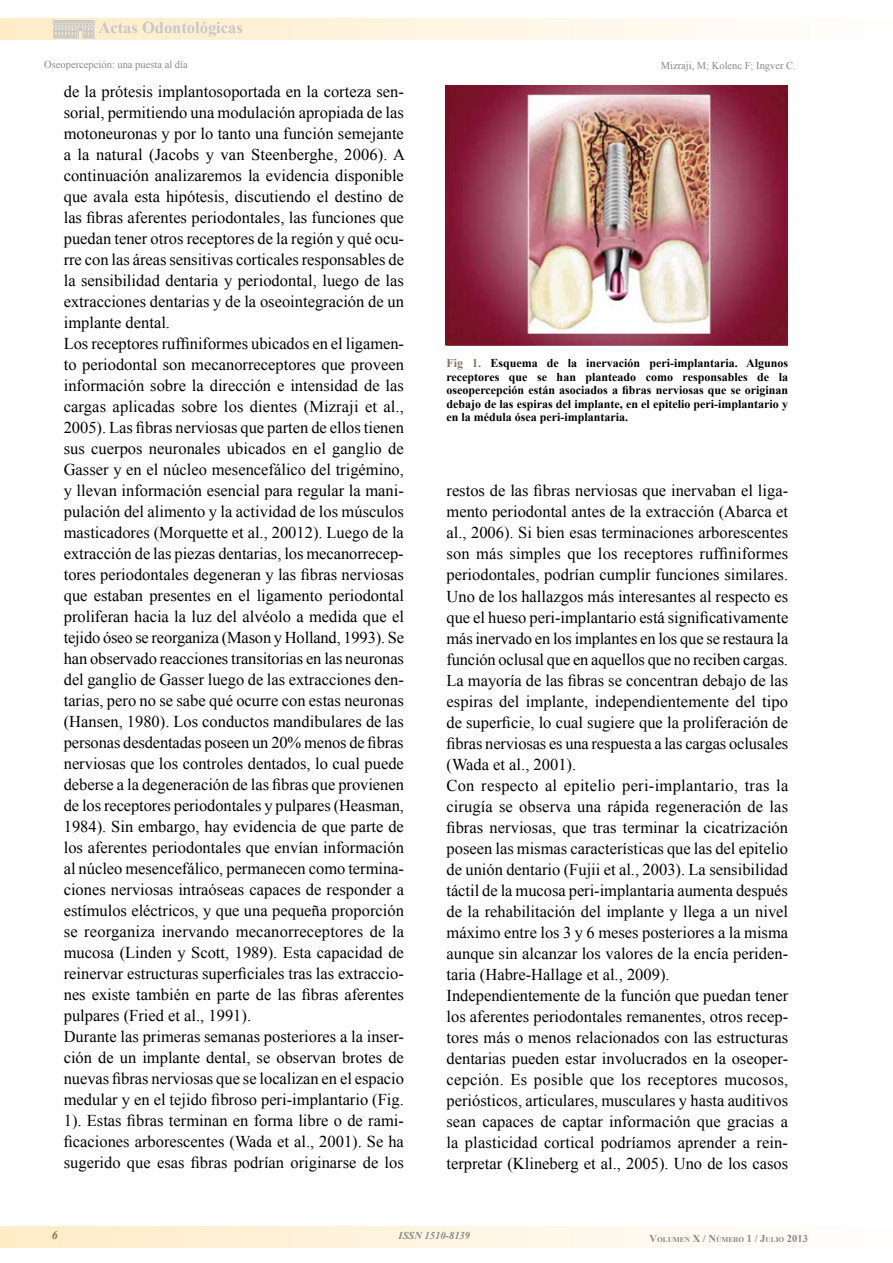
<style>
.page{position:relative;width:893px;height:1263px;background:#fff}
.page>*{position:absolute;margin:0;border:0;box-sizing:border-box;transform-origin:0 0}
.t1{font:16.5px/21px "Times New Roman";color:#000}
.t2{font:700 16.5px "Times New Roman";color:#c6c7c8}
.t3{font:700 12px/13.5px "Times New Roman";color:#000;text-align:justify}
.t4{font:italic 700 12px "Times New Roman";color:#85725a}
.t5{font:10.65px "Times New Roman";color:#87888a}
.t6{font:10.5px "Times New Roman";color:#87888a}
.t7{font:italic 700 10.5px "Times New Roman";color:#87888a}
.t8{font:700 7.35px "Times New Roman";color:#87888a}
.s1{color:#85725a}
.s2{font-size:10.5px}
</style>
<div class="page">
<img style="left:445px;top:85px;width:343px;height:260px">
<p class="t2" style="left:98px;top:16px;width:146px">Actas Odontológicas</p>
<p class="t5" style="left:44px;top:58px;width:145px">Oseopercepción: una puesta al día</p>
<p class="t6" style="left:661px;top:58px;width:137px">Mizraji, M; Kolenc F; Ingver C.</p>
<p class="t1" style="left:64px;top:80px;width:343px">de la prótesis implantosoportada en la corteza sen&shy;sorial, permitiendo una modulación apropiada de las motoneuronas y por lo tanto una función semejante a la natural (Jacobs y van Steenberghe, 2006). A continuación analizaremos la evidencia disponible que avala esta hipótesis, discutiendo el destino de las fibras aferentes periodontales, las funciones que puedan tener otros receptores de la región y qué ocu&shy;rre con las áreas sensitivas corticales responsables de la sensibilidad dentaria y periodontal, luego de las extracciones dentarias y de la oseointegración de un implante dental.<br>Los receptores ruffiniformes ubicados en el ligamen&shy;to periodontal son mecanorreceptores que proveen información sobre la dirección e intensidad de las cargas aplicadas sobre los dientes (Mizraji et al., 2005). Las fibras nerviosas que parten de ellos tienen sus cuerpos neuronales ubicados en el ganglio de Gasser y en el núcleo mesencefálico del trigémino, y llevan información esencial para regular la mani&shy;pulación del alimento y la actividad de los músculos masticadores (Morquette et al., 20012). Luego de la extracción de las piezas dentarias, los mecanorrecep&shy;tores periodontales degeneran y las fibras nerviosas que estaban presentes en el ligamento periodontal proliferan hacia la luz del alvéolo a medida que el tejido óseo se reorganiza (Mason y Holland, 1993). Se han observado reacciones transitorias en las neuronas del ganglio de Gasser luego de las extracciones den&shy;tarias, pero no se sabe qué ocurre con estas neuronas (Hansen, 1980). Los conductos mandibulares de las personas desdentadas poseen un 20% menos de fibras nerviosas que los controles dentados, lo cual puede deberse a la degeneración de las fibras que provienen de los receptores periodontales y pulpares (Heasman, 1984). Sin embargo, hay evidencia de que parte de los aferentes periodontales que envían información al núcleo mesencefálico, permanecen como termina&shy;ciones nerviosas intraóseas capaces de responder a estímulos eléctricos, y que una pequeña proporción se reorganiza inervando mecanorreceptores de la mucosa (Linden y Scott, 1989). Esta capacidad de reinervar estructuras superficiales tras las extraccio&shy;nes existe también en parte de las fibras aferentes pulpares (Fried et al., 1991).<br>Durante las primeras semanas posteriores a la inser&shy;ción de un implante dental, se observan brotes de nuevas fibras nerviosas que se localizan en el espacio medular y en el tejido fibroso peri-implantario (Fig.<br>1). Estas fibras terminan en forma libre o de rami&shy;ficaciones arborescentes (Wada et al., 2001). Se ha sugerido que esas fibras podrían originarse de los</p>
<p class="t3" style="left:446px;top:356px;width:343px"><span class="s1">Fig 1.</span> Esquema de la inervación peri-implantaria. Algunos receptores que se han planteado como responsables de la oseopercepción están asociados a fibras nerviosas que se originan debajo de las espiras del implante, en el epitelio peri-implantario y en la médula ósea peri-implantaria.</p>
<p class="t1" style="left:446px;top:480px;width:343px">restos de las fibras nerviosas que inervaban el liga&shy;mento periodontal antes de la extracción (Abarca et al., 2006). Si bien esas terminaciones arborescentes son más simples que los receptores ruffiniformes periodontales, podrían cumplir funciones similares.<br>Uno de los hallazgos más interesantes al respecto es que el hueso peri-implantario está significativamente más inervado en los implantes en los que se restaura la función oclusal que en aquellos que no reciben cargas.<br>La mayoría de las fibras se concentran debajo de las espiras del implante, independientemente del tipo de superficie, lo cual sugiere que la proliferación de fibras nerviosas es una respuesta a las cargas oclusales (Wada et al., 2001).<br>Con respecto al epitelio peri-implantario, tras la cirugía se observa una rápida regeneración de las fibras nerviosas, que tras terminar la cicatrización poseen las mismas características que las del epitelio de unión dentario (Fujii et al., 2003). La sensibilidad táctil de la mucosa peri-implantaria aumenta después de la rehabilitación del implante y llega a un nivel máximo entre los 3 y 6 meses posteriores a la misma aunque sin alcanzar los valores de la encía periden&shy;taria (Habre-Hallage et al., 2009).<br>Independientemente de la función que puedan tener los aferentes periodontales remanentes, otros recep&shy;tores más o menos relacionados con las estructuras dentarias pueden estar involucrados en la oseoper&shy;cepción. Es posible que los receptores mucosos, periósticos, articulares, musculares y hasta auditivos sean capaces de captar información que gracias a la plasticidad cortical podríamos aprender a rein&shy;terpretar (Klineberg et al., 2005). Uno de los casos</p>
<p class="t4" style="left:52px;top:1227px;width:7px">6</p>
<p class="t7" style="left:399px;top:1228px;width:73px">ISSN 1510-8139</p>
<p class="t8" style="left:649px;top:1235px;width:160px"><span class="s2">V</span>OLUMEN <span class="s2">X / N</span>ÚMERO <span class="s2">1 / J</span>ULIO <span class="s2">2013</span></p>
</div>
